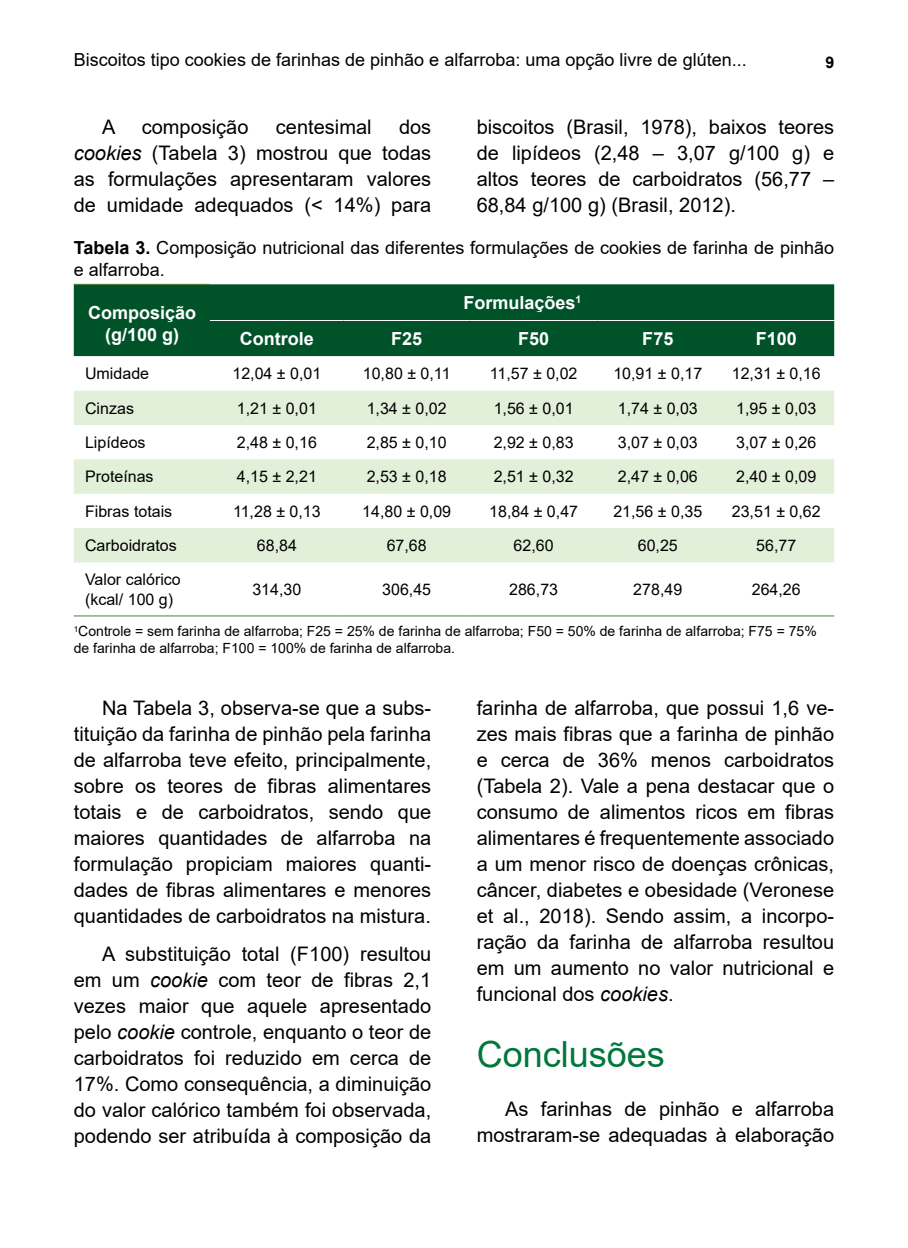
<style>
.page{position:relative;width:908px;height:1248px;background:#fff}
.page>*{position:absolute;margin:0;border:0;box-sizing:border-box;transform-origin:0 0}
.t1{font:36px "Arial";color:#00773d}
.t2{font:20px/26px "Arial";color:#000;text-align:justify}
.t3{font:18px/21.6px "Arial";color:#000}
.t4{font:700 18px/21.6px "Arial";color:#fff;text-align:center}
.t5{font:16px/19.2px "Arial";color:#000}
.t6{font:700 16px "Arial";color:#000}
.t7{font:14px/16.8px "Arial";color:#000}
.s1{font-style:italic}
.s2{font-weight:700}
</style>
<div class="page">
<div style="left:74px;top:284px;width:759px;height:72px;background:#005329"></div>
<svg style="left:74px;top:356px;width:759px;height:207px"></svg>
<svg style="left:74px;top:390px;width:759px;height:172px;fill:#e2efd9"></svg>
<hr style="left:74px;top:284px;width:136px;height:1px;background:#538135">
<hr style="left:210px;top:320px;width:133px;height:1px;background:#fff">
<hr style="left:343px;top:320px;width:126px;height:1px;background:#fff">
<hr style="left:469px;top:320px;width:128px;height:1px;background:#fff">
<hr style="left:597px;top:320px;width:120px;height:1px;background:#fff">
<hr style="left:717px;top:320px;width:116px;height:1px;background:#fff">
<hr style="left:74px;top:615px;width:136px;height:1px;background:#538135">
<hr style="left:210px;top:615px;width:133px;height:1px;background:#538135">
<hr style="left:343px;top:615px;width:126px;height:1px;background:#538135">
<hr style="left:469px;top:615px;width:128px;height:1px;background:#538135">
<hr style="left:597px;top:615px;width:120px;height:1px;background:#538135">
<hr style="left:717px;top:615px;width:116px;height:1px;background:#538135">
<p class="t3" style="left:74px;top:49px;width:674px">Biscoitos tipo cookies de farinhas de pinhão e alfarroba: uma opção livre de glúten...</p>
<p class="t6" style="left:825px;top:51px;width:10px">9</p>
<p class="t2" style="left:74px;top:113px;width:359px;text-indent:325px">dos <span class="s1">cookies</span> (Tabela 3) mostrou que todas as formulações apresentaram valores de umidade adequados (&lt; 14%) para</p>
<p class="t2" style="left:476px;top:113px;width:359px">biscoitos (Brasil, 1978), baixos teores de lipídeos (2,48 – 3,07 g/100 g) e altos teores de carboidratos (56,77 – 68,84 g/100 g) (Brasil, 2012).</p>
<p class="t3" style="left:74px;top:237px;width:761px"><span class="s2">Tabela 3.</span> Composição nutricional das diferentes formulações de cookies de farinha de pinhão e alfarroba.</p>
<p class="t4" style="left:88px;top:302px;width:110px">Composição (g/100 g)</p>
<p class="t2" style="left:102px;top:113px;width:15px">A</p>
<p class="t2" style="left:142px;top:113px;width:108px">composição</p>
<p class="t2" style="left:276px;top:113px;width:97px">centesimal</p>
<p class="t4" style="left:463px;top:292px;width:119px">Formulações<sup>1</sup></p>
<p class="t4" style="left:240px;top:328px;width:75px">Controle</p>
<p class="t4" style="left:391px;top:328px;width:33px">F25</p>
<p class="t4" style="left:518px;top:328px;width:33px">F50</p>
<p class="t4" style="left:642px;top:328px;width:33px">F75</p>
<p class="t4" style="left:755px;top:328px;width:43px">F100</p>
<p class="t5" style="left:85px;top:364px;width:66px">Umidade</p>
<p class="t5" style="left:232px;top:364px;width:90px">12,04 ± 0,01</p>
<p class="t5" style="left:362px;top:364px;width:89px">10,80 ± 0,11</p>
<p class="t5" style="left:489px;top:364px;width:89px">11,57 ± 0,02</p>
<p class="t5" style="left:613px;top:364px;width:90px">10,91 ± 0,17</p>
<p class="t5" style="left:731px;top:364px;width:90px">12,31 ± 0,16</p>
<p class="t5" style="left:85px;top:398px;width:50px">Cinzas</p>
<p class="t5" style="left:237px;top:398px;width:81px">1,21 ± 0,01</p>
<p class="t5" style="left:366px;top:398px;width:81px">1,34 ± 0,02</p>
<p class="t5" style="left:493px;top:398px;width:81px">1,56 ± 0,01</p>
<p class="t5" style="left:617px;top:398px;width:81px">1,74 ± 0,03</p>
<p class="t5" style="left:736px;top:398px;width:81px">1,95 ± 0,03</p>
<p class="t5" style="left:85px;top:432px;width:62px">Lipídeos</p>
<p class="t5" style="left:237px;top:432px;width:81px">2,48 ± 0,16</p>
<p class="t5" style="left:366px;top:432px;width:81px">2,85 ± 0,10</p>
<p class="t5" style="left:493px;top:432px;width:81px">2,92 ± 0,83</p>
<p class="t5" style="left:617px;top:432px;width:81px">3,07 ± 0,03</p>
<p class="t5" style="left:736px;top:432px;width:81px">3,07 ± 0,26</p>
<p class="t5" style="left:85px;top:467px;width:70px">Proteínas</p>
<p class="t5" style="left:237px;top:467px;width:81px">4,15 ± 2,21</p>
<p class="t5" style="left:366px;top:467px;width:81px">2,53 ± 0,18</p>
<p class="t5" style="left:493px;top:467px;width:81px">2,51 ± 0,32</p>
<p class="t5" style="left:617px;top:467px;width:81px">2,47 ± 0,06</p>
<p class="t5" style="left:736px;top:467px;width:81px">2,40 ± 0,09</p>
<p class="t5" style="left:85px;top:501px;width:89px">Fibras totais</p>
<p class="t5" style="left:233px;top:501px;width:89px">11,28 ± 0,13</p>
<p class="t5" style="left:362px;top:501px;width:90px">14,80 ± 0,09</p>
<p class="t5" style="left:489px;top:501px;width:90px">18,84 ± 0,47</p>
<p class="t5" style="left:613px;top:501px;width:90px">21,56 ± 0,35</p>
<p class="t5" style="left:731px;top:501px;width:90px">23,51 ± 0,62</p>
<p class="t5" style="left:85px;top:535px;width:93px">Carboidratos</p>
<p class="t5" style="left:257px;top:535px;width:42px">68,84</p>
<p class="t5" style="left:386px;top:535px;width:42px">67,68</p>
<p class="t5" style="left:513px;top:535px;width:42px">62,60</p>
<p class="t5" style="left:637px;top:535px;width:42px">60,25</p>
<p class="t5" style="left:755px;top:535px;width:42px">56,77</p>
<p class="t5" style="left:85px;top:570px;width:97px">Valor calórico (kcal/ 100 g)</p>
<p class="t5" style="left:252px;top:579px;width:50px">314,30</p>
<p class="t5" style="left:382px;top:579px;width:50px">306,45</p>
<p class="t5" style="left:509px;top:579px;width:50px">286,73</p>
<p class="t5" style="left:633px;top:579px;width:50px">278,49</p>
<p class="t5" style="left:751px;top:579px;width:50px">264,26</p>
<p class="t7" style="left:74px;top:623px;width:744px"><sup>1</sup>Controle = sem farinha de alfarroba; F25 = 25% de farinha de alfarroba; F50 = 50% de farinha de alfarroba; F75 = 75% de farinha de alfarroba; F100 = 100% de farinha de alfarroba.</p>
<p class="t2" style="left:74px;top:695px;width:359px;text-indent:28px">Na Tabela 3, observa-se que a subs&shy;tituição da farinha de pinhão pela farinha de alfarroba teve efeito, principalmente, sobre os teores de fibras alimentares totais e de carboidratos, sendo que maiores quantidades de alfarroba na formulação propiciam maiores quanti&shy;dades de fibras alimentares e menores quantidades de carboidratos na mistura.</p>
<p class="t2" style="left:74px;top:940px;width:359px;text-indent:28px">A substituição total (F100) resultou em um <span class="s1">cookie</span> com teor de fibras 2,1 vezes maior que aquele apresentado pelo <span class="s1">cookie</span> controle, enquanto o teor de carboidratos foi reduzido em cerca de 17%. Como consequência, a diminuição do valor calórico também foi observada, podendo ser atribuída à composição da</p>
<p class="t2" style="left:476px;top:695px;width:359px">farinha de alfarroba, que possui 1,6 ve&shy;zes mais fibras que a farinha de pinhão e cerca de 36% menos carboidratos (Tabela 2). Vale a pena destacar que o consumo de alimentos ricos em fibras alimentares é frequentemente associado a um menor risco de doenças crônicas, câncer, diabetes e obesidade (Veronese et al., 2018). Sendo assim, a incorpo&shy;ração da farinha de alfarroba resultou em um aumento no valor nutricional e funcional dos <span class="s1">cookies</span>.</p>
<h1 class="t1" style="left:476px;top:1029px;width:190px">Conclusões</h1>
<p class="t2" style="left:476px;top:1095px;width:359px;text-align:right">As farinhas de pinhão e alfarroba mostraram-se adequadas à elaboração</p>
</div>
